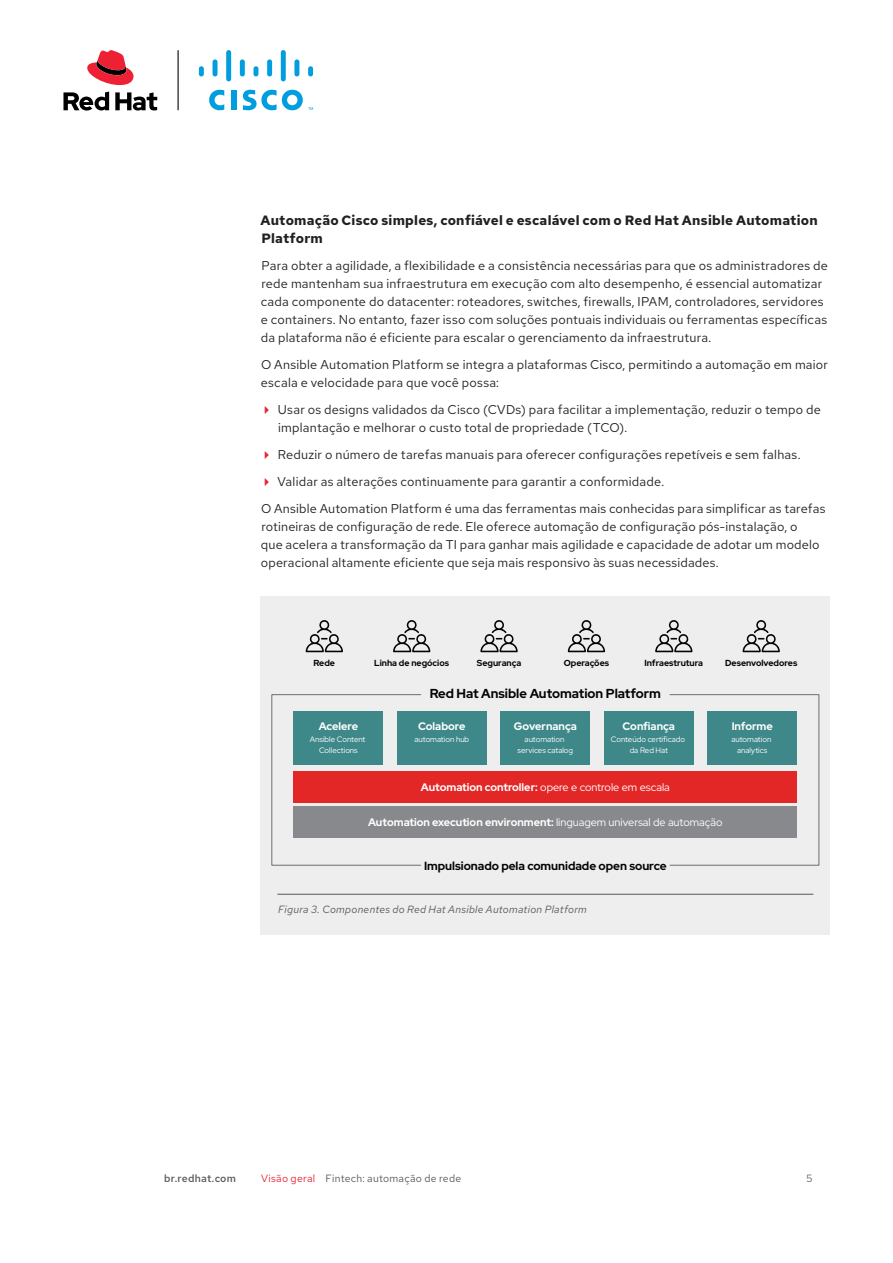
<style>
.page{position:relative;width:893px;height:1263px;background:#fff}
.page>*{position:absolute;margin:0;border:0;box-sizing:border-box;transform-origin:0 0}
.Main_-_Subhead_3{font:700 13.5px/18px "Red Hat Text";letter-spacing:.015em;color:#231f20}
.t1{font:700 13.05px "Red Hat Display";color:#030303}
.Main_-_Body{font:12.75px/18px "Red Hat Text";letter-spacing:.015em;color:#231f20}
.t2{font:700 11.85px "Red Hat Display";letter-spacing:-.005em;color:#030303}
.t3{font:700 10.95px "Red Hat Display";color:#fff}
.t4{font:10.95px "Red Hat Display";color:#fff}
.Main_-_Image_Caption{font:italic 10.5px "Red Hat Text";letter-spacing:.025em;color:#57585a}
.Footer_-_Running_Foo{font:10.5px "Red Hat Text";letter-spacing:.025em;color:#57585a}
.t5{font:500 10.5px "Red Hat Text";letter-spacing:.025em;color:#57585a}
.t6{font:700 8.7px "Red Hat Display";color:#030303}
.t7{font:7.8px/10.6px "Red Hat Display";color:#fff;text-align:center}
.s1{font-weight:700}
.s2{font-weight:400}
.s3{color:#ed2133}
</style>
<div class="page">
<div style="left:261px;top:597px;width:569px;height:338px;background:#eeeeef"></div>
<svg style="left:306px;top:620px;width:37px;height:32px"></svg>
<svg style="left:393px;top:620px;width:37px;height:32px"></svg>
<svg style="left:480px;top:620px;width:38px;height:32px"></svg>
<svg style="left:568px;top:620px;width:37px;height:32px"></svg>
<svg style="left:655px;top:620px;width:37px;height:32px"></svg>
<svg style="left:743px;top:620px;width:37px;height:32px"></svg>
<svg style="left:271px;top:694px;width:548px;height:172px"></svg>
<div style="left:397px;top:711px;width:90px;height:53px;background:#3f888a"></div>
<div style="left:501px;top:711px;width:89px;height:53px;background:#3f888a"></div>
<div style="left:604px;top:711px;width:90px;height:53px;background:#3f888a"></div>
<div style="left:707px;top:711px;width:90px;height:53px;background:#3f888a"></div>
<div style="left:294px;top:711px;width:89px;height:53px;background:#3f888a"></div>
<div style="left:294px;top:771px;width:503px;height:31px;background:#e32626"></div>
<div style="left:294px;top:807px;width:503px;height:31px;background:#88898c"></div>
<hr style="left:277px;top:894px;width:536px;height:1px;background:#57585a">
<hr style="left:178px;top:50px;width:1px;height:60px;background:#000001">
<svg style="left:87px;top:50px;width:47px;height:35px"></svg>
<svg style="left:63px;top:92px;width:94px;height:19px"></svg>
<div style="left:231px;top:90px;width:5px;height:20px;background:#009edf"></div>
<svg style="left:209px;top:90px;width:15px;height:20px"></svg>
<div style="left:199px;top:66px;width:5px;height:10px;background:#009edf;border-radius:2px"></div>
<hr style="left:213px;top:59px;width:4px;height:17px;background:#009edf;border-radius:2px">
<div style="left:226px;top:50px;width:5px;height:31px;background:#009edf;border-radius:2px"></div>
<div style="left:240px;top:59px;width:5px;height:17px;background:#009edf;border-radius:2px"></div>
<div style="left:253px;top:66px;width:5px;height:10px;background:#009edf;border-radius:2px"></div>
<div style="left:267px;top:59px;width:5px;height:17px;background:#009edf;border-radius:2px"></div>
<div style="left:281px;top:50px;width:5px;height:31px;background:#009edf;border-radius:2px"></div>
<div style="left:294px;top:59px;width:5px;height:17px;background:#009edf;border-radius:2px"></div>
<div style="left:308px;top:66px;width:5px;height:10px;background:#009edf;border-radius:2px"></div>
<svg style="left:243px;top:90px;width:70px;height:20px"></svg>
<p class="Main_-_Subhead_3" style="left:261px;top:211px;width:559px">Automação Cisco simples, confiável e escalável com o Red Hat Ansible Automation<br>Platform</p>
<p class="Main_-_Body" style="left:261px;top:256px;width:569px">Para obter a agilidade, a flexibilidade e a consistência necessárias para que os administradores de rede mantenham sua infraestrutura em execução com alto desempenho, é essencial automatizar cada componente do datacenter: roteadores, switches, firewalls, IPAM, controladores, servidores e containers. No entanto, fazer isso com soluções pontuais individuais ou ferramentas específicas da plataforma não é eficiente para escalar o gerenciamento da infraestrutura.</p>
<p class="Main_-_Body" style="left:261px;top:355px;width:569px">O Ansible Automation Platform se integra a plataformas Cisco, permitindo a automação em maior escala e velocidade para que você possa:</p>
<p class="Main_-_Body" style="left:278px;top:400px;width:545px">Usar os designs validados da Cisco (CVDs) para facilitar a implementação, reduzir o tempo de implantação e melhorar o custo total de propriedade (TCO).</p>
<p class="Main_-_Body" style="left:278px;top:445px;width:524px">Reduzir o número de tarefas manuais para oferecer configurações repetíveis e sem falhas.</p>
<p class="Main_-_Body" style="left:277px;top:472px;width:388px">Validar as alterações continuamente para garantir a conformidade.</p>
<p class="Main_-_Body" style="left:261px;top:499px;width:566px">O Ansible Automation Platform é uma das ferramentas mais conhecidas para simplificar as tarefas rotineiras de configuração de rede. Ele oferece automação de configuração pós-instalação, o<br>que acelera a transformação da TI para ganhar mais agilidade e capacidade de adotar um modelo operacional altamente eficiente que seja mais responsivo às suas necessidades.</p>
<p class="t6" style="left:314px;top:657px;width:23px">Rede</p>
<p class="t6" style="left:374px;top:657px;width:76px">Linha de negócios</p>
<p class="t6" style="left:477px;top:657px;width:46px">Segurança</p>
<p class="t6" style="left:564px;top:657px;width:47px">Operações</p>
<p class="t6" style="left:644px;top:657px;width:60px">Infraestrutura</p>
<p class="t6" style="left:725px;top:657px;width:74px">Desenvolvedores</p>
<p class="t1" style="left:430px;top:685px;width:233px">Red Hat Ansible Automation Platform</p>
<p class="t3" style="left:319px;top:719px;width:41px">Acelere</p>
<p class="t7" style="left:310px;top:734px;width:57px">Ansible Content<br>Collections</p>
<p class="t3" style="left:311px;top:719px;width:57px">Accelerate</p>
<p class="t3" style="left:418px;top:719px;width:49px">Colabore</p>
<p class="t7" style="left:415px;top:734px;width:56px">automation hub</p>
<p class="t3" style="left:514px;top:719px;width:64px">Governança</p>
<p class="t7" style="left:517px;top:734px;width:57px">automation services catalog</p>
<p class="t3" style="left:623px;top:719px;width:54px">Confiança</p>
<p class="t7" style="left:611px;top:734px;width:76px">Conteúdo certificado da Red Hat</p>
<p class="t3" style="left:732px;top:719px;width:43px">Informe</p>
<p class="t7" style="left:731px;top:734px;width:41px">automation analytics</p>
<p class="t4" style="left:421px;top:779px;width:250px"><span class="s1">Automation controller:</span> opere e controle em escala</p>
<p class="t3" style="left:368px;top:815px;width:356px">Automation execution environment: <span class="s2">linguagem universal de automação</span></p>
<p class="t2" style="left:424px;top:858px;width:244px">Impulsionado pela comunidade open source</p>
<p class="Main_-_Image_Caption" style="left:278px;top:902px;width:310px">Figura 3. Componentes do Red Hat Ansible Automation Platform</p>
<p class="t5" style="left:164px;top:1171px;width:73px">br.redhat.com</p>
<p class="Footer_-_Running_Foo" style="left:261px;top:1171px;width:202px"><span class="s3">Visão geral</span> Fintech: automação de rede</p>
<p class="Footer_-_Running_Foo" style="left:806px;top:1171px;width:7px">5</p>
</div>
